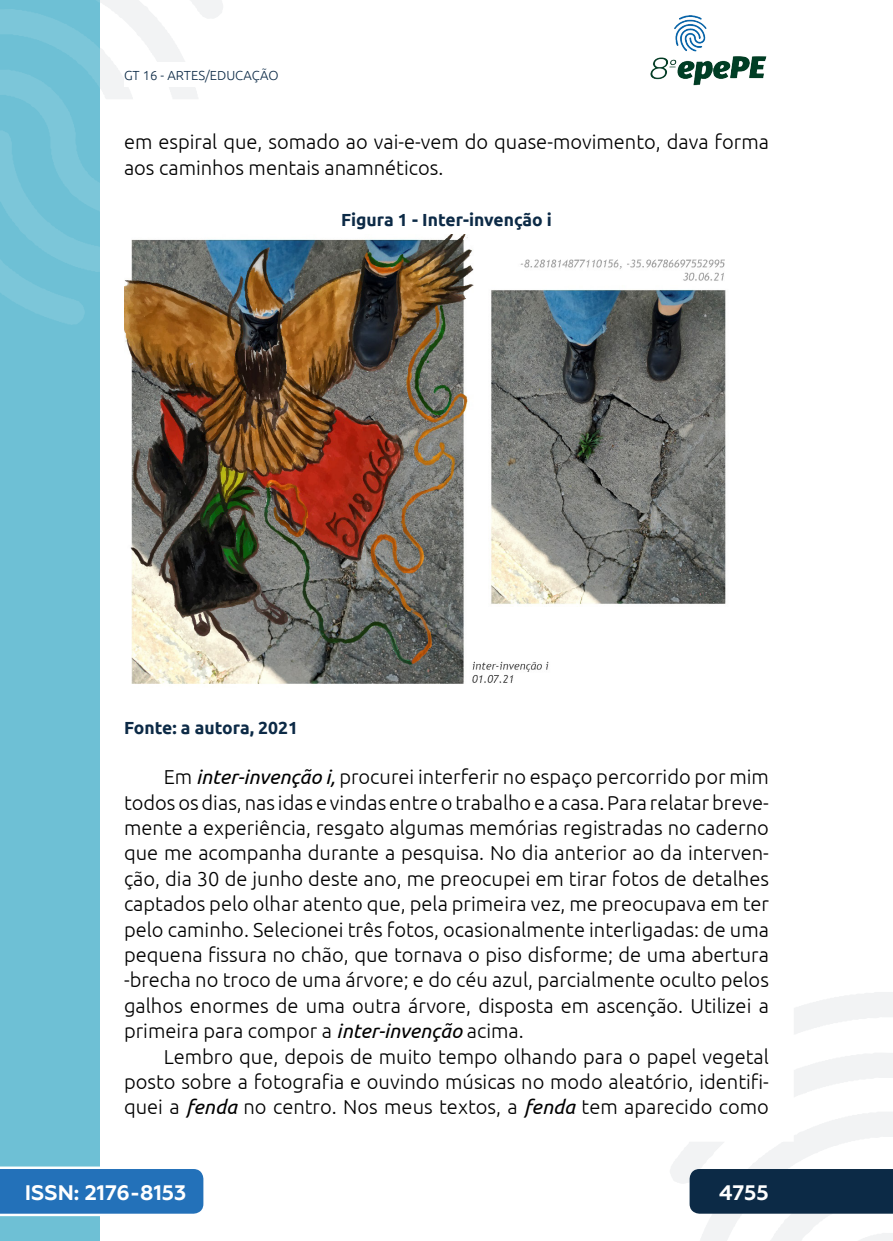
<style>
.page{position:relative;width:893px;height:1241px;background:#fff}
.page>*{position:absolute;margin:0;border:0;box-sizing:border-box;transform-origin:0 0}
.t1{font:700 21px "Geometria";color:#fff}
._5_CORPO{font:300 20.12px/25.4px "Ubuntu";color:#000;text-align:justify}
._10_LEGENDAS{font:700 17.5px "Ubuntu";color:#0c2a46}
.t2{font:300 13.12px "Ubuntu";color:#0c2a46}
.s1{font-weight:400;font-style:italic}
</style>
<div class="page">
<svg style="left:670px;top:992px;width:223px;height:248px"></svg>
<svg style="left:99px;top:0;width:124px;height:324px"></svg>
<img style="left:650px;top:15px;width:117px;height:71px">
<div style="left:0;top:0;width:99px;height:1240px;background:#6ec0d5"></div>
<svg style="left:0;top:0;width:99px;height:325px"></svg>
<svg style="left:0;top:1166px;width:203px;height:49px"></svg>
<div style="left:690px;top:1168px;width:203px;height:45px;background:#0c2a46"></div>
<div style="left:124px;top:62px;width:516px;height:25px;background:#fff"></div>
<img style="left:124px;top:235px;width:602px;height:449px">
<p class="t2" style="left:124px;top:67px;width:156px">GT 16 - ARTES/EDUCAÇÃO</p>
<p class="_5_CORPO" style="left:124px;top:129px;width:646px">em espiral que, somado ao vai-e-vem do quase-movimento, dava forma aos caminhos mentais anamnéticos.</p>
<p class="_10_LEGENDAS" style="left:341px;top:209px;width:212px">Figura 1 - Inter-invenção i</p>
<p class="_10_LEGENDAS" style="left:124px;top:716px;width:176px">Fonte: a autora, 2021</p>
<p class="_5_CORPO" style="left:124px;top:763px;width:646px;text-indent:40px">Em <span class="s1">inter-invenção i,</span> procurei interferir no espaço percorrido por mim todos os dias, nas idas e vindas entre o trabalho e a casa. Para relatar breve&shy;mente a experiência, resgato algumas memórias registradas no caderno que me acompanha durante a pesquisa. No dia anterior ao da interven&shy;ção, dia 30 de junho deste ano, me preocupei em tirar fotos de detalhes captados pelo olhar atento que, pela primeira vez, me preocupava em ter pelo caminho. Selecionei três fotos, ocasionalmente interligadas: de uma pequena fissura no chão, que tornava o piso disforme; de uma abertura -brecha no troco de uma árvore; e do céu azul, parcialmente oculto pelos galhos enormes de uma outra árvore, disposta em ascenção. Utilizei a primeira para compor a <span class="s1">inter-invenção</span> acima.</p>
<p class="_5_CORPO" style="left:124px;top:1043px;width:646px;text-indent:40px">Lembro que, depois de muito tempo olhando para o papel vegetal posto sobre a fotografia e ouvindo músicas no modo aleatório, identifi&shy;quei a <span class="s1">fenda</span> no centro. Nos meus textos, a <span class="s1">fenda</span> tem aparecido como</p>
<p class="t1" style="left:25px;top:1179px;width:163px">ISSN: 2176-8153</p>
<p class="t1" style="left:719px;top:1179px;width:51px">4755</p>
</div>
